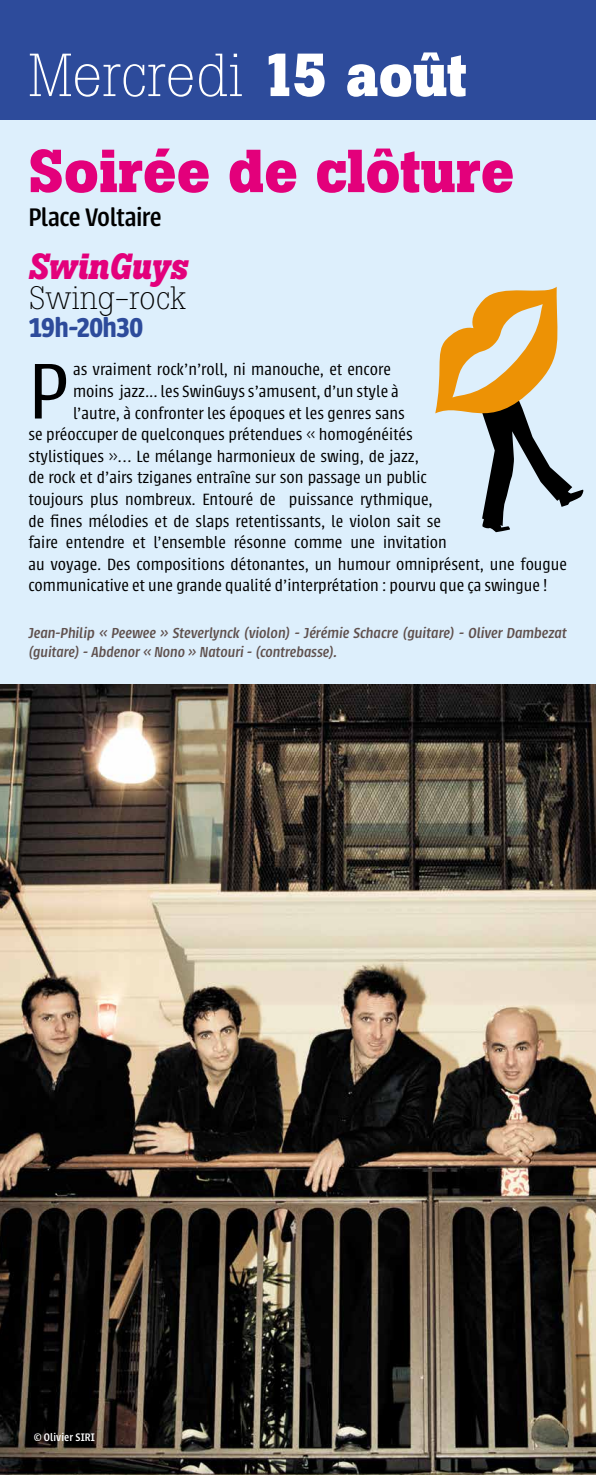
<style>
.page{position:relative;width:596px;height:1475px;background:#fff}
.page>*{position:absolute;margin:0;border:0;box-sizing:border-box;transform-origin:0 0}
.t1{font:300 87px "Urbana";color:#000}
.t2{font:700 60px/96px "Boton";color:#e3007b}
.t3{font:italic 700 36px "Boton";color:#e3007b;scale:.94 1}
.t4{font:300 32px "Boton";color:#000}
.t5{font:600 30px "Urbana";letter-spacing:-.02em;color:#2d4b9b}
.t6{font:500 28px "Urbana";letter-spacing:-.02em;color:#000}
.t7{font:300 18px "Urbana";color:#000}
.t8{font:italic 500 16px/19.2px "Urbana";letter-spacing:-.005em;color:#5f504d}
.t9{font:500 12px "Urbana";letter-spacing:.01em;color:#fff}
.s1{font-weight:300;color:#fff}
.s2{color:#fff}
</style>
<div class="page">
<div style="left:0;top:88px;width:595px;height:1063px;background:#ddeffc"></div>
<div style="left:0;top:0;width:595px;height:119px;background:#2d4b9b"></div>
<svg style="left:435px;top:286px;width:149px;height:246px"></svg>
<img style="left:0;top:684px;width:595px;height:790px">
<h2 class="t2" style="left:28px;top:27px;width:487px"><span class="s1">Mercredi</span> <span class="s2">15 août<br></span>Soirée de clôture</h2>
<h3 class="t6" style="left:28px;top:202px;width:135px">Place Voltaire</h3>
<h3 class="t3" style="left:28px;top:245px;width:170px">SwinGuys</h3>
<h3 class="t4" style="left:28px;top:278px;width:159px">Swing-rock</h3>
<h3 class="t5" style="left:28px;top:310px;width:116px">19h-20h30</h3>
<h1 class="t1" style="left:28px;top:346px;width:42px">P</h1>
<p class="t7" style="left:73px;top:360px;width:319px">as vraiment rock’n’roll, ni manouche, et encore</p>
<p class="t7" style="left:73px;top:382px;width:327px">moins jazz... les SwinGuys s’amusent, d’un style à</p>
<p class="t7" style="left:73px;top:403px;width:333px">l’autre, à confronter les époques et les genres sans</p>
<p class="t7" style="left:28px;top:425px;width:385px">se préoccuper de quelconques prétendues « homogénéités</p>
<p class="t7" style="left:28px;top:446px;width:392px">stylistiques »… Le mélange harmonieux de swing, de jazz,</p>
<p class="t7" style="left:28px;top:468px;width:399px">de rock et d’airs tziganes entraîne sur son passage un public</p>
<p class="t7" style="left:28px;top:490px;width:405px">toujours plus nombreux. Entouré de puissance rythmique,</p>
<p class="t7" style="left:28px;top:511px;width:414px">de fines mélodies et de slaps retentissants, le violon sait se</p>
<p class="t7" style="left:28px;top:533px;width:419px">faire entendre et l’ensemble résonne comme une invitation</p>
<p class="t7" style="left:28px;top:554px;width:540px">au voyage. Des compositions détonantes, un humour omniprésent, une fougue</p>
<p class="t7" style="left:28px;top:576px;width:520px">communicative et une grande qualité d’interprétation : pourvu que ça swingue !</p>
<p class="t8" style="left:28px;top:623px;width:540px">Jean-Philip « Peewee » Steverlynck (violon) - Jérémie Schacre (guitare) - Oliver Dambezat (guitare) - Abdenor « Nono » Natouri - (contrebasse).</p>
<p class="t9" style="left:34px;top:1430px;width:62px">© Olivier SIRI</p>
</div>
